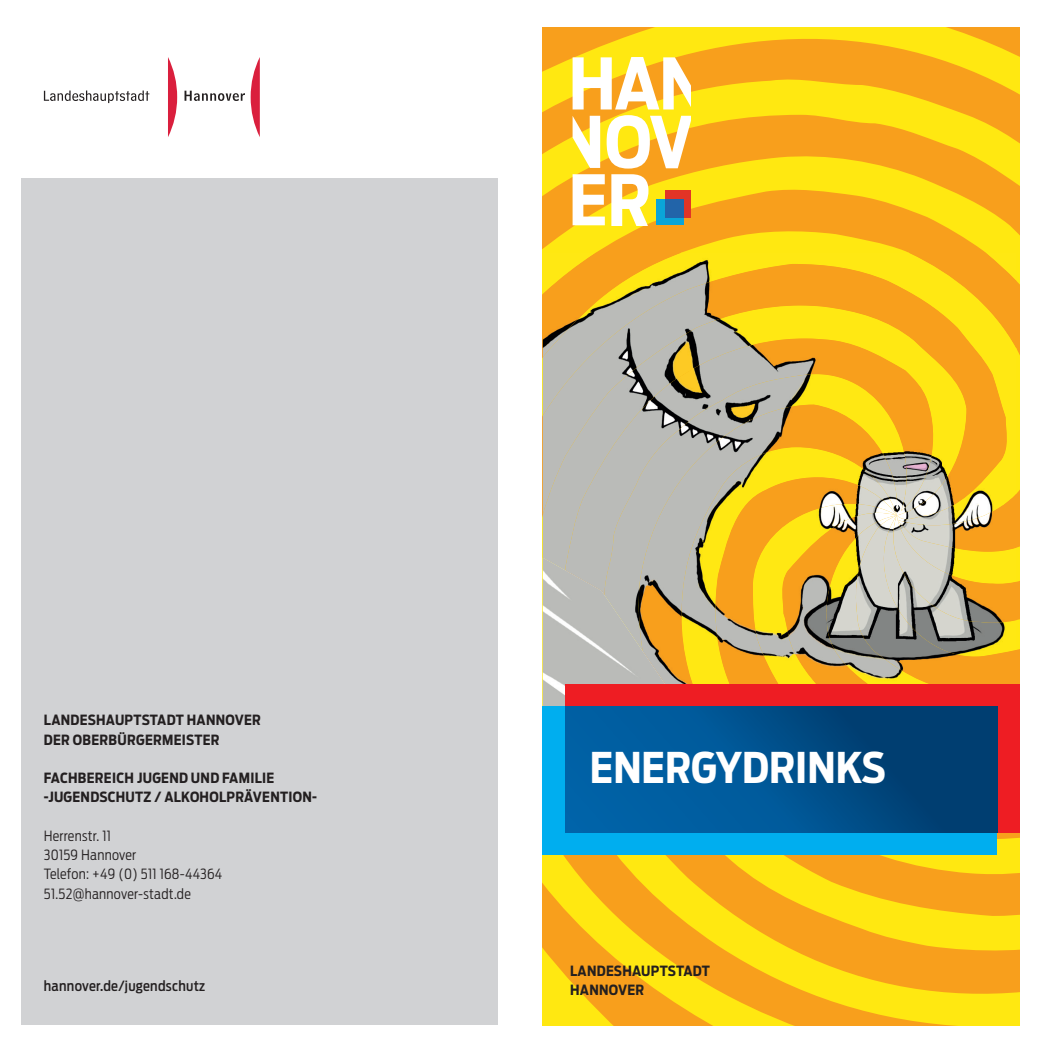
<style>
.page{position:relative;width:1040px;height:1059px;background:#fff}
.page>*{position:absolute;margin:0;border:0;box-sizing:border-box;transform-origin:0 0}
.t1{font:700 42px "Antenna Cond";color:#fff}
.t2{font:700 14px/19.2px "Antenna Cond";letter-spacing:.02em;color:#231f20}
.t3{font:300 14px/19.2px "Antenna Cond";letter-spacing:.02em;color:#231f20}
.t4{font:500 14px "Antenna Cond";letter-spacing:.02em;color:#231f20}
</style>
<div class="page">
<svg style="left:542px;top:27px;width:93px;height:226px;background:#fbc018"></svg>
<svg style="left:635px;top:27px;width:384px;height:237px;background:#fbc116"></svg>
<svg style="left:542px;top:264px;width:477px;height:760px;background:#f9c018"></svg>
<img style="left:542px;top:253px;width:474px;height:298px">
<img style="left:900px;top:512px;width:116px;height:171px">
<img style="left:757px;top:595px;width:143px;height:88px">
<img style="left:565px;top:519px;width:375px;height:76px">
<img style="left:542px;top:264px;width:467px;height:255px">
<img style="left:542px;top:557px;width:215px;height:149px">
<div style="left:542px;top:706px;width:454px;height:148px;background:#00aeef"></div>
<div style="left:565px;top:683px;width:454px;height:149px;background:#ee1d23"></div>
<svg style="left:565px;top:706px;width:431px;height:126px;background:#00508c"></svg>
<div style="left:656px;top:199px;width:27px;height:26px;background:#0aa5d8"></div>
<div style="left:665px;top:191px;width:25px;height:27px;background:#e23426"></div>
<div style="left:665px;top:199px;width:18px;height:19px;background:#2264a9"></div>
<svg style="left:572px;top:174px;width:32px;height:51px"></svg>
<svg style="left:611px;top:174px;width:37px;height:51px"></svg>
<svg style="left:572px;top:116px;width:28px;height:52px"></svg>
<svg style="left:606px;top:115px;width:84px;height:53px"></svg>
<svg style="left:572px;top:57px;width:118px;height:52px"></svg>
<div style="left:22px;top:179px;width:476px;height:845px;background:#d1d2d4"></div>
<svg style="left:168px;top:57px;width:9px;height:80px"></svg>
<svg style="left:184px;top:57px;width:76px;height:80px"></svg>
<svg style="left:44px;top:90px;width:105px;height:13px"></svg>
<p class="t2" style="left:44px;top:710px;width:218px">LANDESHAUPTSTADT HANNOVER<br>DER OBERBÜRGERMEISTER</p>
<p class="t2" style="left:44px;top:768px;width:274px">FACHBEREICH JUGEND UND FAMILIE -JUGENDSCHUTZ / ALKOHOLPRÄVENTION-</p>
<p class="t3" style="left:44px;top:826px;width:180px">Herrenstr. 11<br>30159 Hannover<br>Telefon: +49 (0) 511 168-44364<br>51.52@hannover-stadt.de</p>
<h1 class="t1" style="left:590px;top:742px;width:297px">ENERGYDRINKS</h1>
<p class="t2" style="left:570px;top:961px;width:141px">LANDESHAUPTSTADT</p>
<p class="t4" style="left:44px;top:977px;width:163px">hannover.de/jugendschutz</p>
<p class="t2" style="left:570px;top:980px;width:76px">HANNOVER</p>
</div>
